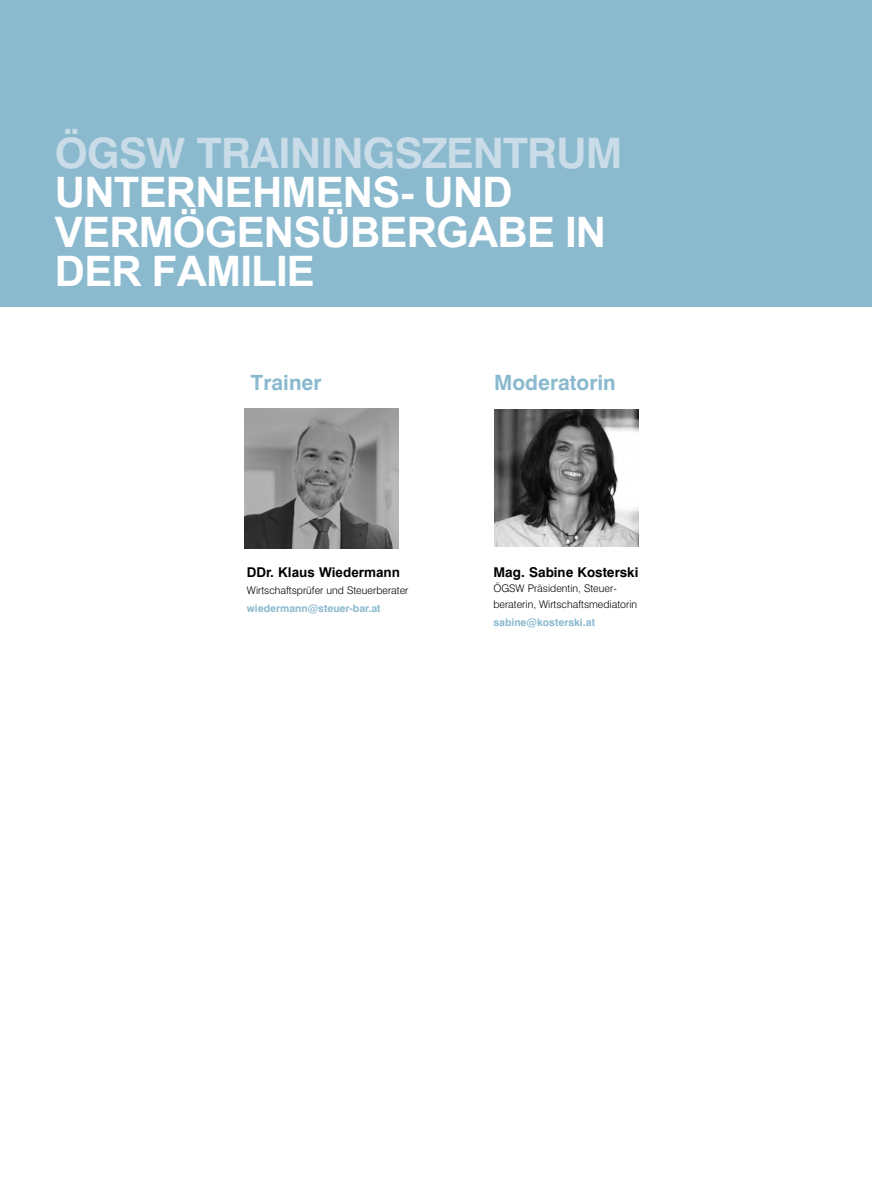
<style>
.page{position:relative;width:872px;height:1191px;background:#fff}
.page>*{position:absolute;margin:0;border:0;box-sizing:border-box;transform-origin:0 0}
.t1{font:700 42px/39.6px "Arial";letter-spacing:-.02em;color:#fff}
.t2{font:700 42px "Swiss 721 BT";letter-spacing:-.02em;color:#c9dce8}
.t3{font:700 21px "Swiss 721 BT";color:#8bbacf}
.t4{font:700 13.5px "Swiss 721 BT";color:#000}
.t5{font:700 13.5px "Arial";color:#000}
.t6{font:300 10.5px/15.5px "Swiss 721 BT";color:#000}
.t7{font:700 10.5px "Swiss 721 BT";color:#8bbacf}
</style>
<div class="page">
<div style="left:0;top:0;width:872px;height:306px;background:#8bbacf"></div>
<img style="left:494px;top:410px;width:144px;height:136px">
<img style="left:244px;top:409px;width:155px;height:140px">
<h1 class="t2" style="left:55px;top:127px;width:569px">ÖGSW TRAININGSZENTRUM</h1>
<h1 class="t1" style="left:55px;top:173px;width:553px">UNTERNEHMENS- UND<br>VERMÖGENSÜBERGABE IN<br>DER FAMILIE</h1>
<h2 class="t3" style="left:251px;top:370px;width:72px">Trainer</h2>
<h2 class="t3" style="left:494px;top:370px;width:123px">Moderatorin</h2>
<p class="t5" style="left:247px;top:562px;width:155px">DDr. Klaus Wiedermann</p>
<p class="t6" style="left:247px;top:582px;width:163px">Wirtschaftsprüfer und Steuerberater</p>
<p class="t7" style="left:247px;top:601px;width:135px">wiedermann@steuer-bar.at</p>
<p class="t4" style="left:493px;top:563px;width:146px">Mag. Sabine Kosterski</p>
<p class="t6" style="left:493px;top:581px;width:145px">ÖGSW Präsidentin, Steuer&shy;beraterin, Wirtschaftsmediatorin</p>
<p class="t7" style="left:493px;top:615px;width:103px">sabine@kosterski.at</p>
</div>
